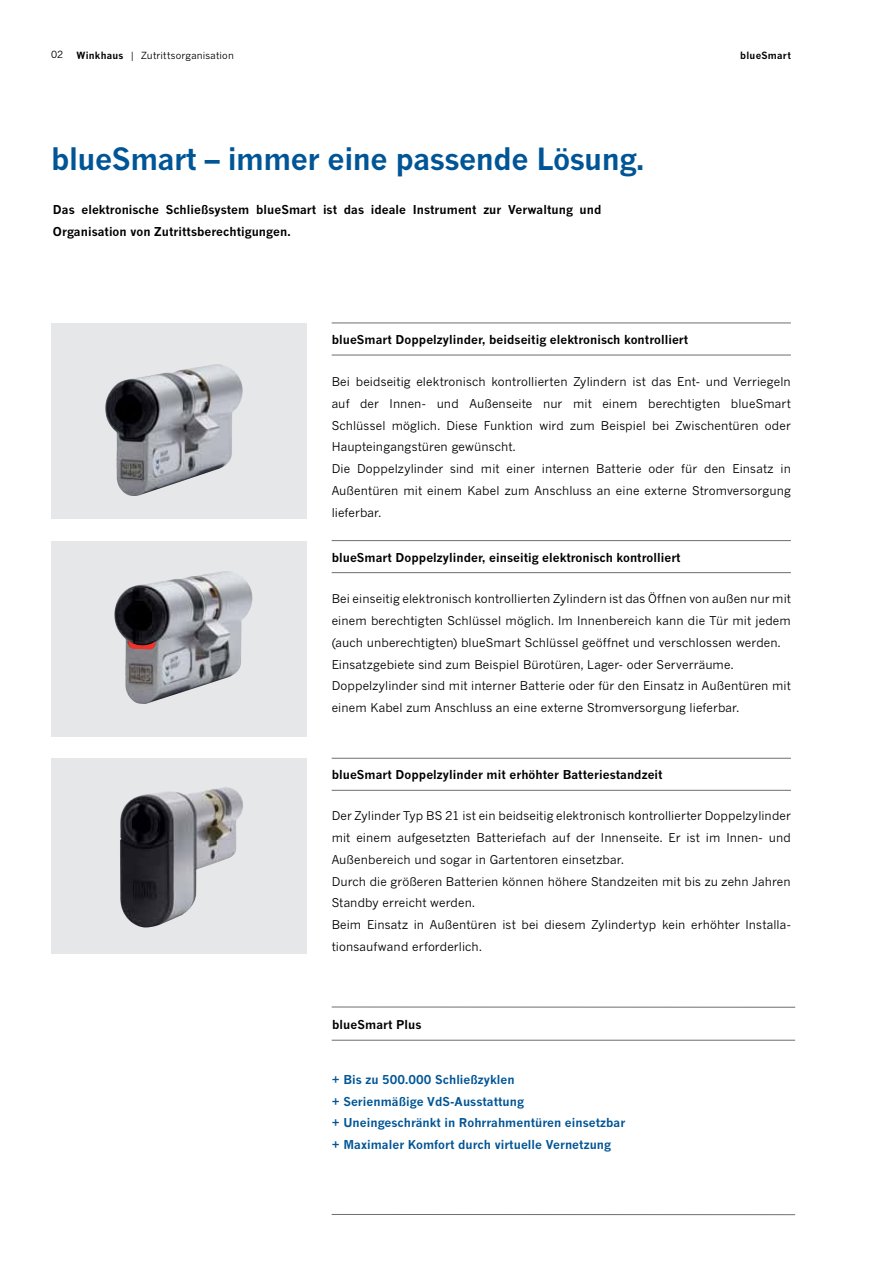
<style>
.page{position:relative;width:893px;height:1263px;background:#fff}
.page>*{position:absolute;margin:0;border:0;box-sizing:border-box;transform-origin:0 0}
.t1{font:700 30px "News Gothic MT Pro";letter-spacing:-.015em;color:#005596}
.t2{font:12px/21.8px "News Gothic MT Pro";letter-spacing:.01em;color:#000}
.t3{font:700 12px/21.8px "News Gothic MT Pro";letter-spacing:.005em;color:#000}
.t4{font:700 12px/21.8px "News Gothic MT Pro";letter-spacing:.005em;color:#005596}
.t5{font:9.75px "News Gothic MT Pro";letter-spacing:.02em;color:#000}
.t6{font:700 9.75px "News Gothic MT Pro";letter-spacing:.025em;color:#000}
.s1{font-weight:700}
</style>
<div class="page">
<hr style="left:332px;top:355px;width:459px;height:1px;background:#6d6e71">
<hr style="left:332px;top:323px;width:459px;height:1px;background:#6d6e71">
<hr style="left:332px;top:572px;width:459px;height:1px;background:#6d6e71">
<hr style="left:332px;top:540px;width:459px;height:1px;background:#6d6e71">
<hr style="left:332px;top:790px;width:459px;height:1px;background:#6d6e71">
<hr style="left:332px;top:758px;width:459px;height:1px;background:#6d6e71">
<div style="left:51px;top:758px;width:255px;height:196px;background:#e6e7e8"></div>
<img style="left:120px;top:787px;width:123px;height:140px">
<div style="left:51px;top:323px;width:255px;height:196px;background:#e6e7e8"></div>
<div style="left:51px;top:541px;width:255px;height:195px;background:#e6e7e8"></div>
<img style="left:105px;top:364px;width:138px;height:132px">
<img style="left:114px;top:571px;width:139px;height:133px">
<svg style="left:127px;top:640px;width:29px;height:11px"></svg>
<hr style="left:332px;top:1040px;width:463px;height:1px;background:#6d6e71">
<hr style="left:332px;top:1007px;width:463px;height:1px;background:#6d6e71">
<hr style="left:332px;top:1214px;width:463px;height:1px;background:#6d6e71">
<p class="t5" style="left:51px;top:49px;width:14px">02</p>
<p class="t5" style="left:77px;top:49px;width:159px"><span class="s1">Winkhaus</span> | Zutrittsorganisation</p>
<p class="t6" style="left:740px;top:49px;width:52px">blueSmart</p>
<h1 class="t1" style="left:51px;top:141px;width:595px">blueSmart – immer eine passende Lösung.</h1>
<p class="t3" style="left:53px;top:198px;width:550px">Das elektronische Schließsystem blueSmart ist das ideale Instrument zur Verwaltung und<br>Organisation von Zutrittsberechtigungen.</p>
<p class="t3" style="left:332px;top:329px;width:358px">blueSmart Doppelzylinder, beidseitig elektronisch kontrolliert</p>
<p class="t2" style="left:332px;top:371px;width:461px">Bei beidseitig elektronisch kontrollierten Zylindern ist das Ent- und Verriegeln auf der Innen- und Außenseite nur mit einem berechtigten blueSmart Schlüssel möglich. Diese Funktion wird zum Beispiel bei Zwischentüren oder Haupteingangstüren gewünscht.<br>Die Doppelzylinder sind mit einer internen Batterie oder für den Einsatz in Außentüren mit einem Kabel zum Anschluss an eine externe Stromversorgung lieferbar.</p>
<p class="t3" style="left:332px;top:546px;width:350px">blueSmart Doppelzylinder, einseitig elektronisch kontrolliert</p>
<p class="t2" style="left:332px;top:588px;width:461px">Bei einseitig elektronisch kontrollierten Zylindern ist das Öffnen von außen nur mit einem berechtigten Schlüssel möglich. Im Innenbereich kann die Tür mit jedem (auch unberechtigten) blueSmart Schlüssel geöffnet und verschlossen werden.<br>Einsatzgebiete sind zum Beispiel Bürotüren, Lager- oder Serverräume.<br>Doppelzylinder sind mit interner Batterie oder für den Einsatz in Außentüren mit einem Kabel zum Anschluss an eine externe Stromversorgung lieferbar.</p>
<p class="t3" style="left:332px;top:764px;width:332px">blueSmart Doppelzylinder mit erhöhter Batteriestandzeit</p>
<p class="t2" style="left:332px;top:805px;width:461px">Der Zylinder Typ BS 21 ist ein beidseitig elektronisch kontrollierter Doppelzylinder mit einem aufgesetzten Batteriefach auf der Innenseite. Er ist im Innen- und Außenbereich und sogar in Gartentoren einsetzbar.<br>Durch die größeren Batterien können höhere Standzeiten mit bis zu zehn Jahren Standby erreicht werden.<br>Beim Einsatz in Außentüren ist bei diesem Zylindertyp kein erhöhter Installa&shy;tionsaufwand erforderlich.</p>
<p class="t3" style="left:332px;top:1014px;width:91px">blueSmart Plus</p>
<p class="t4" style="left:332px;top:1068px;width:295px">+ Bis zu 500.000 Schließzyklen<br>+ Serienmäßige VdS-Ausstattung<br>+ Uneingeschränkt in Rohrrahmentüren einsetzbar + Maximaler Komfort durch virtuelle Vernetzung</p>
</div>
